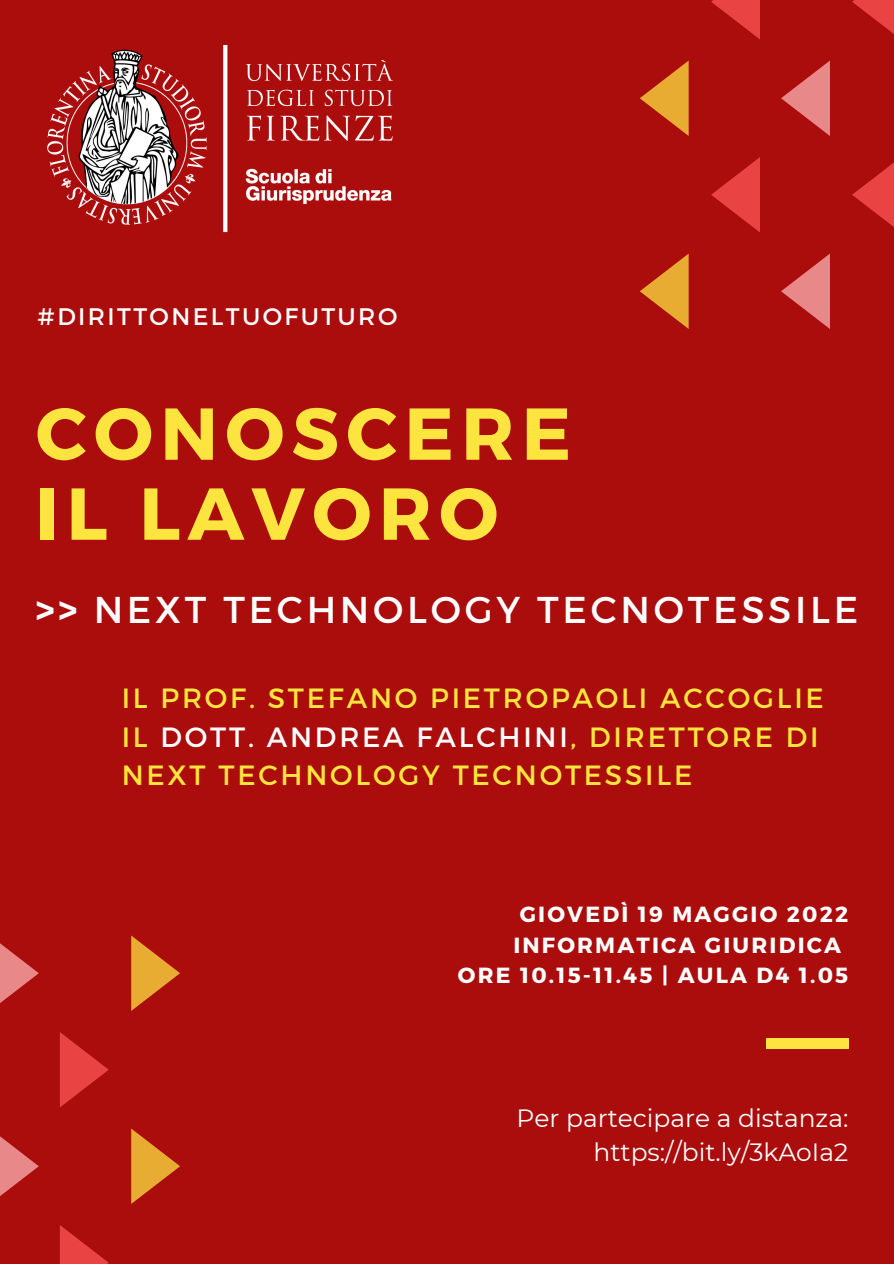
<style>
.page{position:relative;width:894px;height:1264px;background:#fff}
.page>*{position:absolute;margin:0;border:0;box-sizing:border-box;transform-origin:0 0}
.t1{font:700 73.35px "Montserrat";letter-spacing:.1em;color:#fde43f}
.t2{font:37.35px "Montserrat";letter-spacing:.1em;color:#fff}
.t3{font:27.75px/38.2px "Montserrat";letter-spacing:.1em;color:#fde43f}
.t4{font:24.9px "Montserrat";color:#fff}
.t5{font:23.85px "Montserrat";letter-spacing:.1em;color:#fff}
.t6{font:700 21.9px "Montserrat";letter-spacing:.1em;color:#fff}
.s1{font-weight:700}
.s2{color:#fff}
</style>
<div class="page">
<div style="left:0;top:0;width:893px;height:1263px;background:#ab0c0c"></div>
<svg style="left:0;top:943px;width:39px;height:60px"></svg>
<svg style="left:0;top:1136px;width:39px;height:60px"></svg>
<svg style="left:60px;top:1032px;width:49px;height:75px"></svg>
<svg style="left:60px;top:1225px;width:49px;height:38px"></svg>
<svg style="left:131px;top:935px;width:49px;height:75px"></svg>
<svg style="left:131px;top:1128px;width:49px;height:75px"></svg>
<div style="left:765px;top:1038px;width:83px;height:10px;background:#fde43f"></div>
<svg style="left:781px;top:254px;width:48px;height:74px"></svg>
<svg style="left:781px;top:61px;width:48px;height:74px"></svg>
<svg style="left:852px;top:163px;width:41px;height:63px"></svg>
<svg style="left:852px;top:0;width:41px;height:33px"></svg>
<svg style="left:711px;top:158px;width:48px;height:74px"></svg>
<svg style="left:711px;top:0;width:48px;height:39px"></svg>
<svg style="left:640px;top:254px;width:48px;height:75px"></svg>
<svg style="left:640px;top:61px;width:48px;height:75px"></svg>
<img style="left:47px;top:45px;width:346px;height:188px">
<p class="t5" style="left:38px;top:300px;width:361px">#DIRITTONELTUOFUTURO</p>
<p class="t1" style="left:36px;top:386px;width:536px">CONOSCERE</p>
<p class="t1" style="left:36px;top:466px;width:464px">IL LAVORO</p>
<p class="t2" style="left:36px;top:585px;width:823px"><span class="s1">&gt;&gt;</span> NEXT TECHNOLOGY TECNOTESSILE</p>
<p class="t3" style="left:122px;top:677px;width:703px">IL PROF. STEFANO PIETROPAOLI ACCOGLIE<br>IL <span class="s2">DOTT. ANDREA FALCHINI</span>, DIRETTORE DI<br>NEXT TECHNOLOGY TECNOTESSILE</p>
<p class="t6" style="left:519px;top:900px;width:330px">GIOVEDÌ 19 MAGGIO 2022</p>
<p class="t6" style="left:513px;top:930px;width:329px">INFORMATICA GIURIDICA</p>
<p class="t6" style="left:458px;top:960px;width:392px">ORE 10.15-11.45 | AULA D4 1.05</p>
<p class="t4" style="left:516px;top:1103px;width:333px">Per partecipare a distanza:</p>
<p class="t4" style="left:593px;top:1136px;width:256px">https://bit.ly/3kAoIa2</p>
</div>
